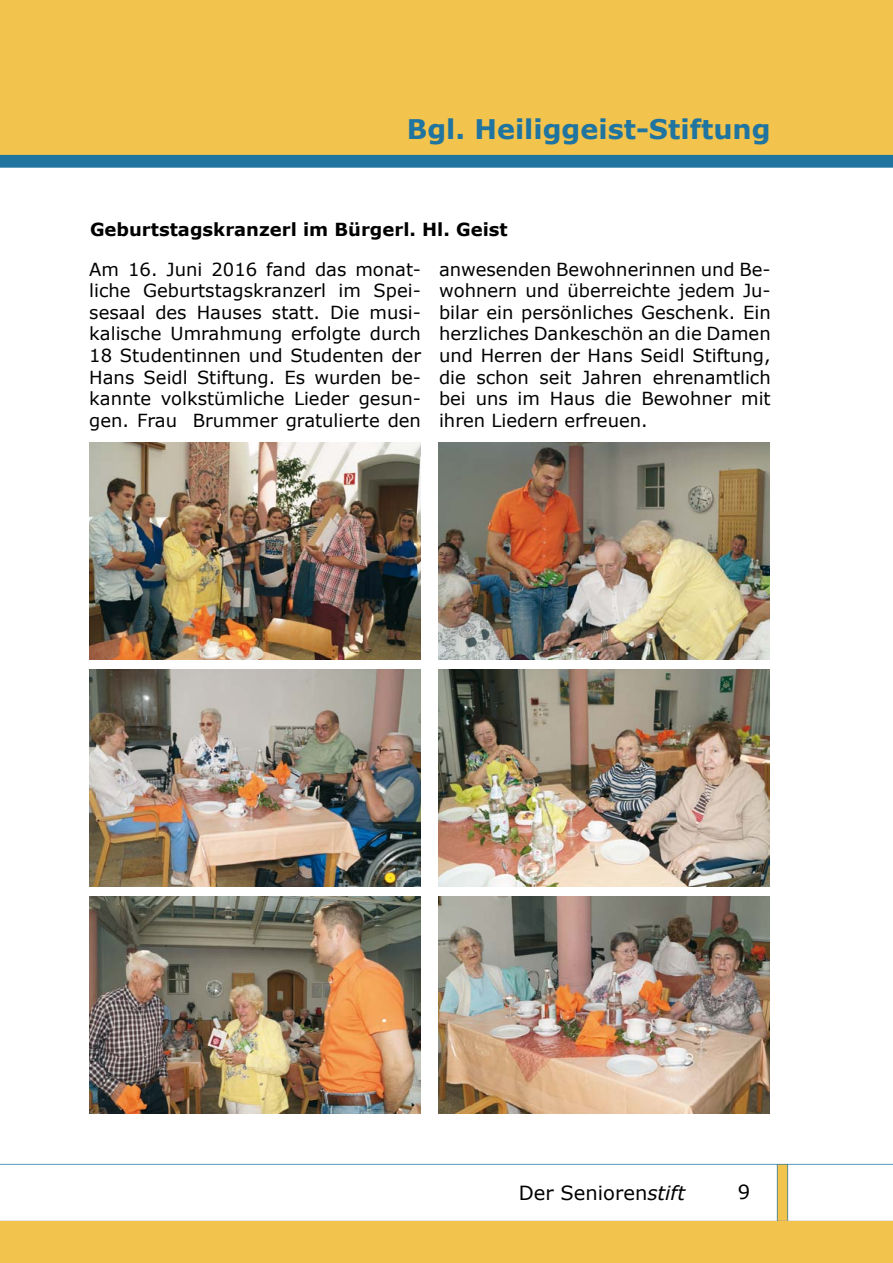
<style>
.page{position:relative;width:893px;height:1263px;background:#fff}
.page>*{position:absolute;margin:0;border:0;box-sizing:border-box;transform-origin:0 0}
.t1{font:700 27px "Verdana";color:#1f74a0}
.t2{font:19.5px "Verdana";color:#000}
.t3{font:18px/21.6px "Verdana";color:#000;text-align:justify}
.t4{font:700 18px "Verdana";color:#000}
.s1{font-style:italic}
</style>
<div class="page">
<img style="left:0;top:0;width:893px;height:1263px">
<img style="left:89px;top:670px;width:332px;height:217px">
<img style="left:438px;top:896px;width:332px;height:217px">
<img style="left:89px;top:442px;width:332px;height:217px">
<img style="left:438px;top:670px;width:332px;height:217px">
<img style="left:438px;top:442px;width:332px;height:217px">
<img style="left:89px;top:896px;width:332px;height:217px">
<h1 class="t1" style="left:407px;top:110px;width:365px">Bgl. Heiliggeist-Stiftung</h1>
<p class="t4" style="left:90px;top:216px;width:419px">Geburtstagskranzerl im Bürgerl. Hl. Geist</p>
<p class="t3" style="left:89px;top:258px;width:333px">Am 16. Juni 2016 fand das monat&shy;liche Geburtstagskranzerl im Spei&shy;sesaal des Hauses statt. Die musi&shy;kalische Umrahmung erfolgte durch 18 Studentinnen und Studenten der Hans Seidl Stiftung. Es wurden be&shy;kannte volkstümliche Lieder gesun&shy;gen. Frau Brummer gratulierte den</p>
<p class="t3" style="left:439px;top:258px;width:333px">anwesenden Bewohnerinnen und Be&shy;wohnern und überreichte jedem Ju&shy;bilar ein persönliches Geschenk. Ein herzliches Dankeschön an die Damen und Herren der Hans Seidl Stiftung, die schon seit Jahren ehrenamtlich bei uns im Haus die Bewohner mit ihren Liedern erfreuen.</p>
<p class="t2" style="left:519px;top:1179px;width:168px">Der Senioren<span class="s1">stift</span></p>
<p class="t2" style="left:738px;top:1179px;width:14px">9</p>
</div>
